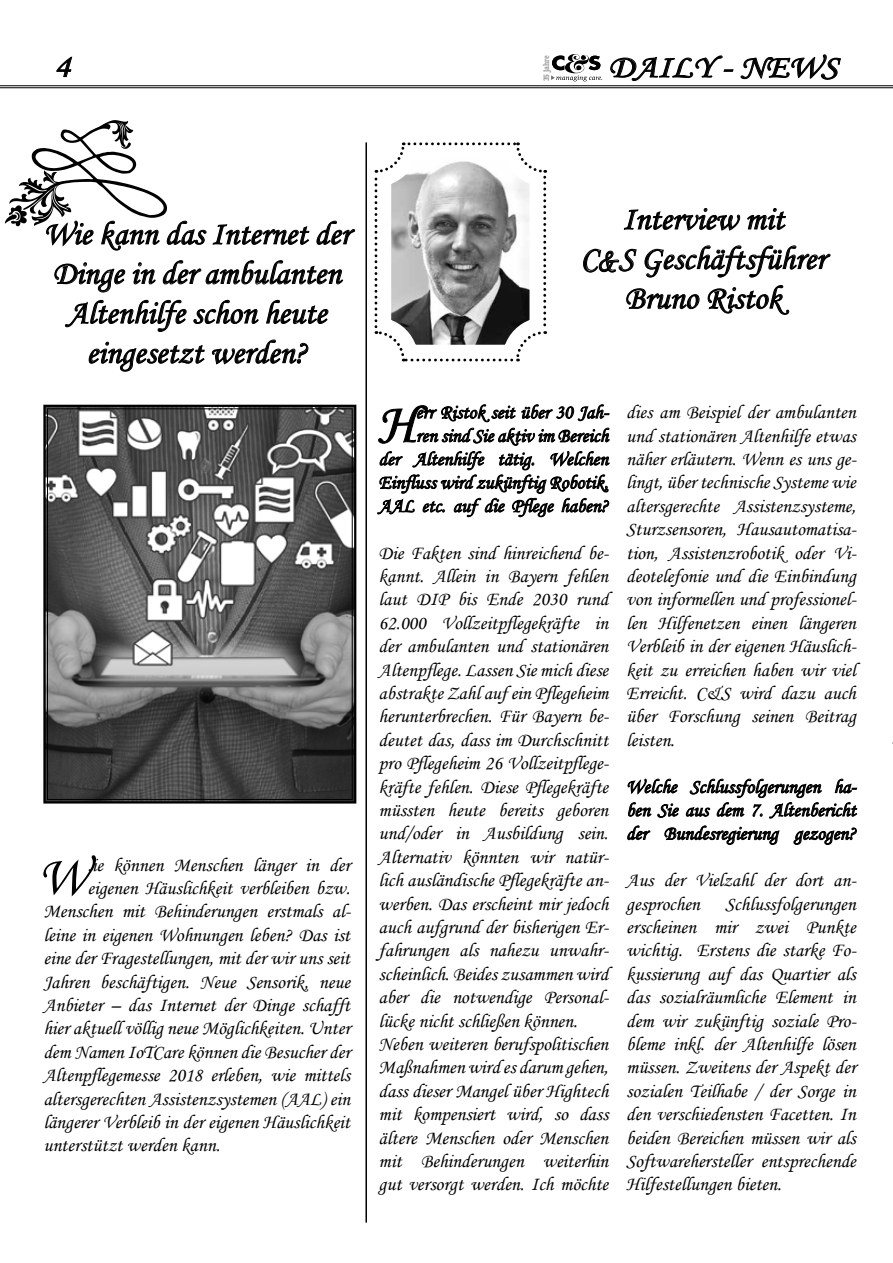
<style>
.page{position:relative;width:893px;height:1263px;background:#fff}
.page>*{position:absolute;margin:0;border:0;box-sizing:border-box;transform-origin:0 0}
.t1{font:56.4px "Monotype Corsiva";color:#000}
.t2{font:33px/39.6px "Monotype Corsiva";color:#000;text-align:center}
.t3{font:32.1px "Monotype Corsiva";color:#000;scale:1.15 1}
.t4{font:19.5px/23.4px "Monotype Corsiva";color:#000;text-align:justify}
.t5{font:700 8.85px "Oranda BT";color:#9a999a;scale:.87 1}
.s1{font-family:"Freestyle Script"}
</style>
<div class="page">
<hr style="left:0;top:85px;width:893px;height:1px;background:#000">
<hr style="left:0;top:87px;width:893px;height:1px;background:#000">
<svg style="left:56px;top:57px;width:16px;height:20px"></svg>
<svg style="left:551px;top:54px;width:51px;height:27px"></svg>
<svg style="left:610px;top:55px;width:124px;height:26px"></svg>
<svg style="left:740px;top:54px;width:101px;height:26px"></svg>
<svg style="left:377px;top:404px;width:233px;height:114px"></svg>
<svg style="left:627px;top:778px;width:231px;height:67px"></svg>
<svg style="left:623px;top:208px;width:117px;height:23px"></svg>
<svg style="left:747px;top:208px;width:39px;height:22px"></svg>
<svg style="left:583px;top:248px;width:54px;height:25px"></svg>
<svg style="left:644px;top:245px;width:187px;height:33px"></svg>
<svg style="left:626px;top:288px;width:74px;height:22px"></svg>
<svg style="left:707px;top:285px;width:82px;height:30px"></svg>
<svg style="left:5px;top:120px;width:305px;height:131px"></svg>
<svg style="left:316px;top:220px;width:40px;height:25px"></svg>
<svg style="left:54px;top:262px;width:72px;height:31px"></svg>
<svg style="left:132px;top:262px;width:24px;height:23px"></svg>
<svg style="left:163px;top:260px;width:181px;height:25px"></svg>
<svg style="left:65px;top:299px;width:122px;height:33px"></svg>
<svg style="left:193px;top:299px;width:66px;height:25px"></svg>
<svg style="left:266px;top:299px;width:63px;height:26px"></svg>
<svg style="left:88px;top:341px;width:117px;height:31px"></svg>
<svg style="left:212px;top:339px;width:97px;height:26px"></svg>
<svg style="left:43px;top:404px;width:314px;height:400px;background:#6a6a6a"></svg>
<div style="left:47px;top:408px;width:306px;height:392px;border:1px solid #000"></div>
<hr style="left:365px;top:142px;width:2px;height:1080px;background:#000">
<svg style="left:375px;top:142px;width:171px;height:219px"></svg>
<img style="left:388px;top:156px;width:144px;height:192px">
<div style="left:385px;top:153px;width:150px;height:198px;border:6px solid #fff;border-radius:25px"></div>
<h3 class="t3" style="left:54px;top:47px;width:16px">4</h3>
<p class="t5" style="left:541px;top:81px;width:31px;rotate:-90deg">35 Jahre</p>
<h3 class="t3" style="left:608px;top:48px;width:201px">DAILY - NEWS</h3>
<h2 class="t2" style="left:43px;top:214px;width:308px">Wie kann das Internet der<br>Dinge in der ambulanten<br>Altenhilfe schon heute eingesetzt werden?</h2>
<h1 class="t1" style="left:38px;top:842px;width:51px">W</h1>
<p class="t4" style="left:88px;top:853px;width:264px">.ie können Menschen länger in der</p>
<p class="t4" style="left:88px;top:876px;width:264px">eigenen Häuslichkeit verbleiben bzw.</p>
<p class="t4" style="left:43px;top:900px;width:309px">Menschen mit Behinderungen erstmals al-</p>
<p class="t4" style="left:43px;top:923px;width:308px">leine in eigenen Wohnungen leben? Das ist</p>
<p class="t4" style="left:43px;top:947px;width:308px">eine der Fragestellungen, mit der wir uns seit</p>
<p class="t4" style="left:43px;top:970px;width:308px">Jahren beschäftigen. Neue Sensorik, neue</p>
<p class="t4" style="left:43px;top:993px;width:308px">Anbieter – das Internet der Dinge schafft</p>
<p class="t4" style="left:43px;top:1017px;width:308px">hier aktuell völlig neue Möglichkeiten. Unter</p>
<p class="t4" style="left:43px;top:1040px;width:308px">dem Namen IoTCare können die Besucher der</p>
<p class="t4" style="left:43px;top:1064px;width:308px">Altenpflegemesse 2018 erleben, wie mittels</p>
<p class="t4" style="left:43px;top:1087px;width:308px">altersgerechten Assistenzsystemen (AAL) ein</p>
<p class="t4" style="left:43px;top:1110px;width:308px">längerer Verbleib in der eigenen Häuslichkeit</p>
<p class="t4" style="left:43px;top:1134px;width:178px">unterstützt werden kann.</p>
<h2 class="t2" style="left:580px;top:199px;width:247px">Interview mit<br>C<span class="s1">&amp;</span>S Geschäftsführer<br>Bruno Ristok</h2>
<p class="t4" style="left:379px;top:400px;width:232px;text-align:right">err Ristok seit über 30 Jah-<br>ren sind Sie aktiv im Bereich<br>der Altenhilfe tätig. Welchen<br>Einfluss wird zukünftig Robotik,<br>AAL etc. auf die Pflege haben?</p>
<p class="t4" style="left:379px;top:541px;width:232px;text-align:left">Die Fakten sind hinreichend be&shy;kannt. Allein in Bayern fehlen laut DIP bis Ende 2030 rund<br>62.000 Vollzeitpflegekräfte in der ambulanten und stationären<br>Altenpflege. Lassen Sie mich diese abstrakte Zahl auf ein Pflegeheim herunterbrechen. Für Bayern be&shy;deutet das, dass im Durchschnitt pro Pflegeheim 26 Vollzeitpflege&shy;kräfte fehlen. Diese Pflegekräfte müssten heute bereits geboren und/oder in Ausbildung sein.<br>Alternativ könnten wir natür&shy;lich ausländische Pflegekräfte an&shy;werben. Das erscheint mir jedoch auch aufgrund der bisherigen Er&shy;fahrungen als nahezu unwahr&shy;scheinlich. Beides zusammen wird aber die notwendige Personal&shy;lücke nicht schließen können.<br>Neben weiteren berufspolitischen<br>Maßnahmen wird es darum gehen, dass dieser Mangel über Hightech mit kompensiert wird, so dass ältere Menschen oder Menschen mit Behinderungen weiterhin gut versorgt werden. Ich möchte</p>
<h1 class="t1" style="left:377px;top:390px;width:40px">H</h1>
<p class="t4" style="left:626px;top:400px;width:232px">dies am Beispiel der ambulanten und stationären Altenhilfe etwas näher erläutern. Wenn es uns ge&shy;lingt, über technische Systeme wie altersgerechte Assistenzsysteme, Sturzsensoren, Hausautomatisa&shy;tion, Assistenzrobotik oder Vi&shy;deotelefonie und die Einbindung von informellen und professionel&shy;len Hilfenetzen einen längeren Verbleib in der eigenen Häuslich&shy;keit zu erreichen haben wir viel Erreicht. C&amp;S wird dazu auch über Forschung seinen Beitrag leisten.</p>
<p class="t4" style="left:626px;top:775px;width:232px">Welche Schlussfolgerungen ha&shy;ben Sie aus dem 7. Altenbericht der Bundesregierung gezogen?</p>
<p class="t4" style="left:626px;top:868px;width:232px">Aus der Vielzahl der dort an&shy;gesprochen</p>
<p class="t4" style="left:626px;top:892px;width:232px;text-indent:99px">Schlussfolgerungen erscheinen mir zwei Punkte wichtig. Erstens die starke Fo&shy;kussierung auf das Quartier als das sozialräumliche Element in dem wir zukünftig soziale Pro&shy;bleme inkl. der Altenhilfe lösen müssen. Zweitens der Aspekt der sozialen Teilhabe / der Sorge in den verschiedensten Facetten. In beiden Bereichen müssen wir als Softwarehersteller entsprechende Hilfestellungen bieten.</p>
</div>
